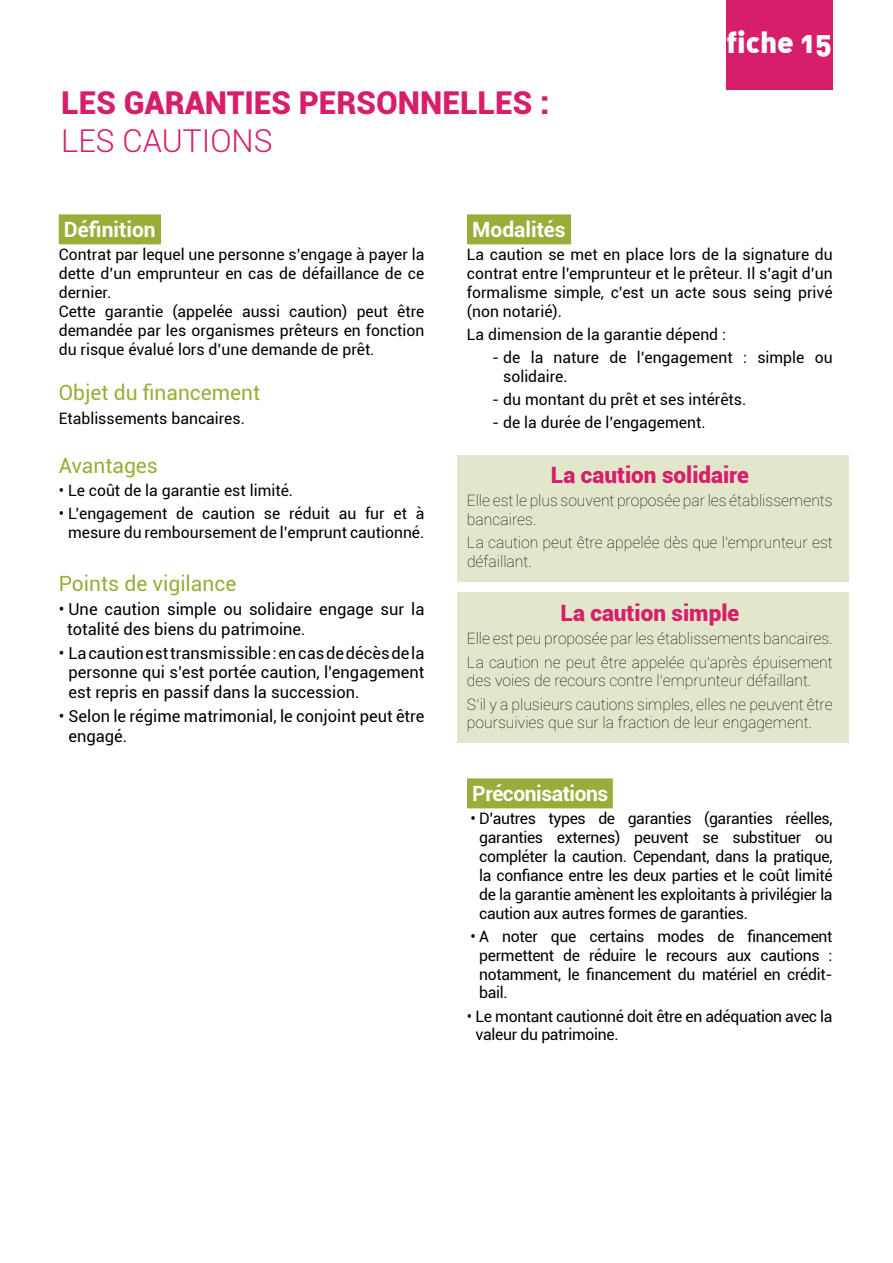
<style>
.page{position:relative;width:893px;height:1263px;background:#fff}
.page>*{position:absolute;margin:0;border:0;box-sizing:border-box;transform-origin:0 0}
.t1{font:900 31.5px "Roboto";color:#d61e6a}
.t2{font:300 31.5px "Roboto";color:#d61e6a}
.t3{font:900 30px "DIN Alternate";color:#fff}
.t4{font:900 22.5px "Roboto";color:#d61e6a}
.t5{font:21px "Roboto";color:#9bac3a}
.t6{font:700 21px "Roboto";color:#fff}
.t7{font:700 21px "Roboto";letter-spacing:-.02em;color:#fff}
.t8{font:16.5px/19.8px "Roboto";color:#000}
.t9{font:15.75px/18.9px "Roboto";color:#000;text-align:justify}
.t10{font:100 15.75px/18.9px "Roboto";color:#000}
.t11{font:15.75px/18.9px "Roboto";letter-spacing:-.02em;color:#000}
.s1{font-size:15.75px}
</style>
<div class="page">
<div style="left:457px;top:455px;width:391px;height:126px;background:#e2e6ca"></div>
<div style="left:457px;top:593px;width:391px;height:150px;background:#e2e6ca"></div>
<div style="left:59px;top:214px;width:102px;height:30px;background:#9bac3a"></div>
<div style="left:467px;top:214px;width:104px;height:30px;background:#9bac3a"></div>
<div style="left:467px;top:778px;width:146px;height:30px;background:#9bac3a"></div>
<div style="left:726px;top:0;width:106px;height:89px;background:#d61e6a"></div>
<h1 class="t1" style="left:61px;top:80px;width:490px">LES GARANTIES PERSONNELLES :</h1>
<h1 class="t2" style="left:61px;top:119px;width:213px">LES CAUTIONS</h1>
<h2 class="t3" style="left:726px;top:22px;width:107px">fiche 15</h2>
<h3 class="t6" style="left:64px;top:215px;width:93px">Définition</h3>
<p class="t9" style="left:59px;top:244px;width:367px;text-align:left">Contrat par lequel une personne s’engage à payer la dette d’un emprunteur en cas de défaillance de ce dernier.<br>Cette garantie (appelée aussi caution) peut être demandée par les organismes prêteurs en fonction du risque évalué lors d’une demande de prêt.</p>
<h3 class="t5" style="left:59px;top:377px;width:203px">Objet du financement</h3>
<p class="t9" style="left:59px;top:408px;width:188px">Etablissements bancaires.</p>
<h3 class="t5" style="left:59px;top:451px;width:101px">Avantages</h3>
<p class="t9" style="left:59px;top:480px;width:236px">• Le coût de la garantie est limité.</p>
<p class="t9" style="left:59px;top:503px;width:367px;text-align:center">• L’engagement de caution se réduit au fur et à mesure du remboursement de l’emprunt cautionné.</p>
<h3 class="t5" style="left:59px;top:568px;width:179px">Points de vigilance</h3>
<p class="t8" style="left:67px;top:598px;width:359px;text-indent:-8px">• Une caution simple ou solidaire engage sur la totalité des biens du patrimoine<span class="s1">.</span></p>
<p class="t8" style="left:68px;top:642px;width:357px;text-align:justify;text-indent:-10px">• La caution est transmissible : en cas de décès de la personne qui s’est portée caution, l’engagement est repris en passif dans la succession.</p>
<p class="t8" style="left:68px;top:706px;width:357px;text-indent:-10px">• Selon le régime matrimonial, le conjoint peut être engagé.</p>
<h3 class="t6" style="left:472px;top:215px;width:95px">Modalités</h3>
<p class="t9" style="left:467px;top:244px;width:367px">La caution se met en place lors de la signature du contrat entre l’emprunteur et le prêteur. Il s’agit d’un formalisme simple, c’est un acte sous seing privé (non notarié).</p>
<p class="t9" style="left:467px;top:324px;width:261px">La dimension de la garantie dépend :</p>
<p class="t9" style="left:503px;top:347px;width:331px;text-indent:-15px">●- de la nature de l’engagement : simple ou solidaire.</p>
<p class="t9" style="left:488px;top:389px;width:260px">●- du montant du prêt et ses intérêts.</p>
<p class="t9" style="left:488px;top:413px;width:219px">●- de la durée de l’engagement.</p>
<h3 class="t4" style="left:551px;top:459px;width:199px">La caution solidaire</h3>
<p class="t10" style="left:467px;top:490px;width:367px">Elle est le plus souvent proposée par les établissements bancaires.</p>
<p class="t10" style="left:467px;top:532px;width:367px">La caution peut être appelée dès que l’emprunteur est défaillant.</p>
<h3 class="t4" style="left:560px;top:597px;width:180px">La caution simple</h3>
<p class="t10" style="left:467px;top:627px;width:367px;line-height:23.1px">Elle est peu proposée par les établissements bancaires.<br>La caution ne peut être appelée qu’après épuisement</p>
<p class="t10" style="left:467px;top:669px;width:367px;line-height:23.1px">des voies de recours contre l’emprunteur défaillant.<br>S’il y a plusieurs cautions simples, elles ne peuvent être</p>
<p class="t10" style="left:467px;top:713px;width:346px">poursuivies que sur la fraction de leur engagement.</p>
<h3 class="t7" style="left:472px;top:779px;width:138px">Préconisations</h3>
<p class="t9" style="left:479px;top:808px;width:355px;text-indent:-12px">●• D’autres types de garanties (garanties réelles, garanties externes) peuvent se substituer ou compléter la caution. Cependant, dans la pratique, la confiance entre les deux parties et le coût limité de la garantie amènent les exploitants à privilégier la caution aux autres formes de garanties.</p>
<p class="t9" style="left:479px;top:926px;width:355px;text-indent:-12px">●• A noter que certains modes de financement permettent de réduire le recours aux cautions : notamment, le financement du matériel en crédit&shy;bail.</p>
<p class="t11" style="left:476px;top:1006px;width:358px;text-indent:-9px">• Le montant cautionné doit être en adéquation avec la valeur du patrimoine.</p>
</div>
